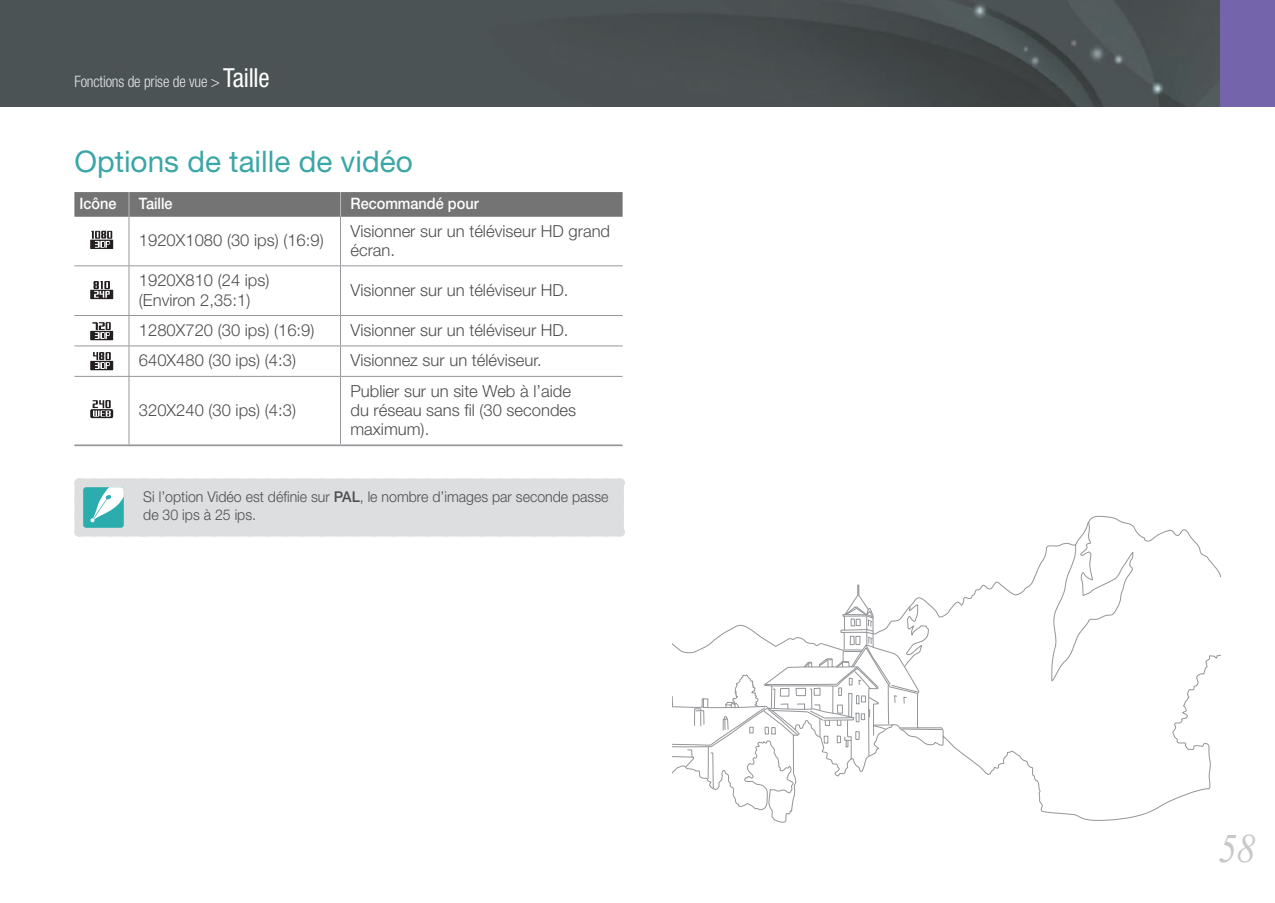
<style>
.page{position:relative;width:1275px;height:903px;background:#fff}
.page>*{position:absolute;margin:0;border:0;box-sizing:border-box;transform-origin:0 0}
.t1{font:italic 40.25px "Times New Roman";color:#c6c8ca;scale:.95 1}
.t2{font:29.75px "Helvetica Neue";color:#3ba6a7}
.t3{font:300 16.62px/19.2px "Helvetica Neue";color:#4d4e4f}
.t4{font:300 condensed 15.75px "Helvetica Neue";letter-spacing:-.01em;color:#e6e7e9;scale:.96 1}
.t5{font:500 15.75px "Helvetica Neue";color:#fff;scale:.92 1}
.t6{font:300 14.88px/18.4px "Helvetica Neue";color:#4d4e4f;scale:.95 1}
.s1{font-weight:400;font-size:26.25px;color:#fff}
.s2{font-weight:500}
</style>
<div class="page">
<img style="left:0;top:0;width:1220px;height:107px">
<div style="left:1220px;top:0;width:55px;height:107px;background:#7364ac"></div>
<hr style="left:129px;top:217px;width:1px;height:48px;background:#96979b">
<hr style="left:340px;top:217px;width:1px;height:48px;background:#96979b">
<hr style="left:74px;top:265px;width:55px;height:1px;background:#96979b">
<hr style="left:129px;top:265px;width:212px;height:1px;background:#96979b">
<hr style="left:129px;top:266px;width:1px;height:49px;background:#96979b">
<hr style="left:341px;top:265px;width:282px;height:1px;background:#96979b">
<hr style="left:340px;top:266px;width:1px;height:49px;background:#96979b">
<hr style="left:74px;top:315px;width:55px;height:1px;background:#96979b">
<hr style="left:129px;top:315px;width:212px;height:1px;background:#96979b">
<hr style="left:129px;top:316px;width:1px;height:30px;background:#96979b">
<hr style="left:341px;top:315px;width:282px;height:1px;background:#96979b">
<hr style="left:340px;top:316px;width:1px;height:30px;background:#96979b">
<hr style="left:74px;top:346px;width:55px;height:1px;background:#96979b">
<hr style="left:129px;top:346px;width:212px;height:1px;background:#96979b">
<hr style="left:129px;top:346px;width:1px;height:30px;background:#96979b">
<hr style="left:341px;top:346px;width:282px;height:1px;background:#96979b">
<hr style="left:340px;top:346px;width:1px;height:30px;background:#96979b">
<hr style="left:74px;top:376px;width:55px;height:1px;background:#96979b">
<hr style="left:129px;top:376px;width:212px;height:1px;background:#96979b">
<hr style="left:129px;top:377px;width:1px;height:67px;background:#96979b">
<hr style="left:341px;top:376px;width:282px;height:1px;background:#96979b">
<hr style="left:340px;top:377px;width:1px;height:67px;background:#96979b">
<hr style="left:74px;top:444px;width:55px;height:2px;background:#96979b">
<hr style="left:129px;top:444px;width:212px;height:2px;background:#96979b">
<hr style="left:341px;top:444px;width:282px;height:2px;background:#96979b">
<svg style="left:74px;top:192px;width:549px;height:25px;background:#767676"></svg>
<svg style="left:90px;top:231px;width:23px;height:18px"></svg>
<svg style="left:90px;top:281px;width:23px;height:18px"></svg>
<svg style="left:90px;top:322px;width:23px;height:18px"></svg>
<svg style="left:90px;top:352px;width:23px;height:18px"></svg>
<svg style="left:90px;top:400px;width:23px;height:18px"></svg>
<div style="left:74px;top:478px;width:550px;height:58px;background:#dddedf"></div>
<svg style="left:944px;top:516px;width:276px;height:100px"></svg>
<svg style="left:713px;top:655px;width:507px;height:168px"></svg>
<svg style="left:672px;top:584px;width:272px;height:205px"></svg>
<svg style="left:1050px;top:521px;width:83px;height:161px"></svg>
<p class="t4" style="left:74px;top:76px;width:205px">Fonctions de prise de vue &gt; <span class="s1">Taille</span></p>
<h2 class="t2" style="left:74px;top:151px;width:340px">Options de taille de vidéo</h2>
<p class="t5" style="left:79px;top:198px;width:42px">Icône</p>
<p class="t5" style="left:139px;top:198px;width:38px">Taille</p>
<p class="t5" style="left:350px;top:198px;width:141px">Recommandé pour</p>
<p class="t3" style="left:139px;top:232px;width:186px">1920X1080 (30 ips) (16:9)</p>
<p class="t3" style="left:350px;top:223px;width:261px">Visionner sur un téléviseur HD grand écran.</p>
<p class="t3" style="left:139px;top:272px;width:132px">1920X810 (24 ips) (Environ 2,35:1)</p>
<p class="t3" style="left:350px;top:282px;width:220px">Visionner sur un téléviseur HD.</p>
<p class="t3" style="left:139px;top:322px;width:177px">1280X720 (30 ips) (16:9)</p>
<p class="t3" style="left:350px;top:322px;width:220px">Visionner sur un téléviseur HD.</p>
<p class="t3" style="left:139px;top:352px;width:159px">640X480 (30 ips) (4:3)</p>
<p class="t3" style="left:350px;top:352px;width:193px">Visionnez sur un téléviseur.</p>
<p class="t3" style="left:139px;top:402px;width:159px">320X240 (30 ips) (4:3)</p>
<p class="t3" style="left:350px;top:383px;width:227px">Publier sur un site Web à l’aide du réseau sans fil (30 secondes maximum).</p>
<p class="t6" style="left:143px;top:489px;width:491px">Si l’option Vidéo est définie sur <span class="s2">PAL</span>, le nombre d’images par seconde passe de 30 ips à 25 ips.</p>
<h1 class="t1" style="left:1218px;top:826px;width:41px">58</h1>
</div>
